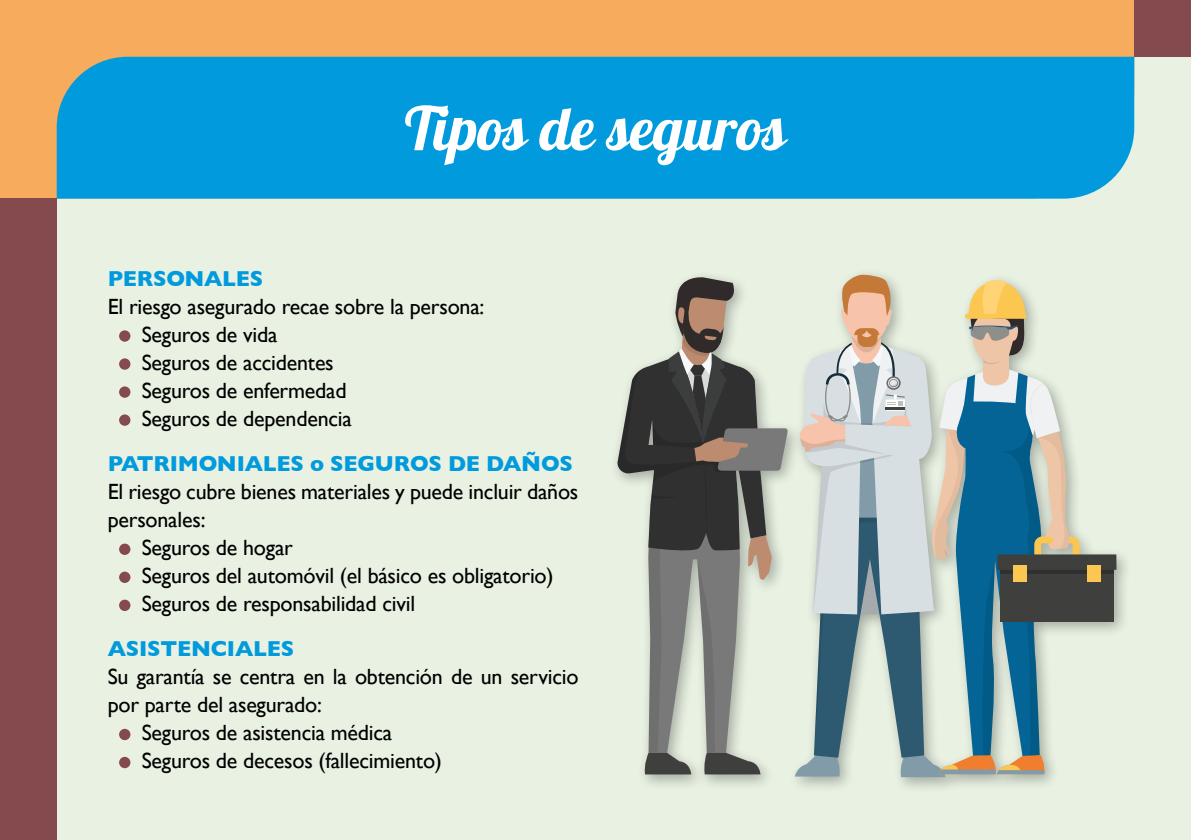
<style>
.page{position:relative;width:1191px;height:840px;background:#fff}
.page>*{position:absolute;margin:0;border:0;box-sizing:border-box;transform-origin:0 0}
.t1{font:60px "Lobster";color:#fff}
.t2{font:22px/28px "Gill Sans";letter-spacing:-.01em;color:#000}
.t3{font:700 22px "Gill Sans";letter-spacing:-.01em;color:#009add}
</style>
<div class="page">
<div style="left:0;top:0;width:1191px;height:839px;background:#e8f1e2"></div>
<div style="left:0;top:0;width:1134px;height:198px;background:#f6ab5d"></div>
<div style="left:57px;top:57px;width:1077px;height:141px;background:#009add"></div>
<div style="left:1134px;top:0;width:57px;height:57px;background:#854a4e"></div>
<div style="left:0;top:198px;width:57px;height:641px;background:#854a4e"></div>
<div style="left:119px;top:330px;width:11px;height:11px;background:#854a4e;border-radius:50%"></div>
<div style="left:119px;top:358px;width:11px;height:11px;background:#854a4e;border-radius:50%"></div>
<div style="left:119px;top:386px;width:11px;height:11px;background:#854a4e;border-radius:50%"></div>
<div style="left:119px;top:414px;width:11px;height:11px;background:#854a4e;border-radius:50%"></div>
<div style="left:119px;top:543px;width:11px;height:11px;background:#854a4e;border-radius:50%"></div>
<div style="left:119px;top:571px;width:11px;height:11px;background:#854a4e;border-radius:50%"></div>
<div style="left:119px;top:599px;width:11px;height:11px;background:#854a4e;border-radius:50%"></div>
<div style="left:119px;top:728px;width:11px;height:11px;background:#854a4e;border-radius:50%"></div>
<div style="left:119px;top:756px;width:11px;height:11px;background:#854a4e;border-radius:50%"></div>
<div style="left:609px;top:267px;width:523px;height:526px;background:#000;opacity:.3"></div>
<div style="left:1000px;top:557px;width:114px;height:64px;background:#3f3f3e"></div>
<div style="left:1000px;top:557px;width:114px;height:16px;background:#303030"></div>
<div style="left:997px;top:554px;width:119px;height:15px;background:#3f3f3e"></div>
<div style="left:1087px;top:565px;width:14px;height:16px;background:#fcc750"></div>
<svg style="left:795px;top:274px;width:284px;height:502px"></svg>
<svg style="left:617px;top:275px;width:170px;height:499px"></svg>
<h1 class="t1" style="left:405px;top:90px;width:383px">Tipos de seguros</h1>
<p class="t3" style="left:108px;top:260px;width:157px">PERSONALES</p>
<p class="t2" style="left:142px;top:292px;width:344px;text-indent:-34px">El riesgo asegurado recae sobre la persona:<br>Seguros de vida<br>Seguros de accidentes<br>Seguros de enfermedad<br>Seguros de dependencia</p>
<p class="t3" style="left:108px;top:445px;width:467px">PATRIMONIALES o SEGUROS DE DAÑOS</p>
<p class="t2" style="left:108px;top:477px;width:472px">El riesgo cubre bienes materiales y puede incluir daños</p>
<p class="t2" style="left:108px;top:505px;width:99px">personales:</p>
<p class="t2" style="left:142px;top:533px;width:153px">Seguros de hogar</p>
<p class="t2" style="left:142px;top:561px;width:413px">Seguros del automóvil (el básico es obligatorio)</p>
<p class="t2" style="left:142px;top:589px;width:275px">Seguros de responsabilidad civil</p>
<p class="t3" style="left:108px;top:630px;width:188px">ASISTENCIALES</p>
<p class="t2" style="left:108px;top:662px;width:472px">Su garantía se centra en la obtención de un servicio</p>
<p class="t2" style="left:108px;top:690px;width:216px">por parte del asegurado:</p>
<p class="t2" style="left:142px;top:718px;width:252px">Seguros de asistencia médica</p>
<p class="t2" style="left:142px;top:746px;width:302px">Seguros de decesos (fallecimiento)</p>
</div>
